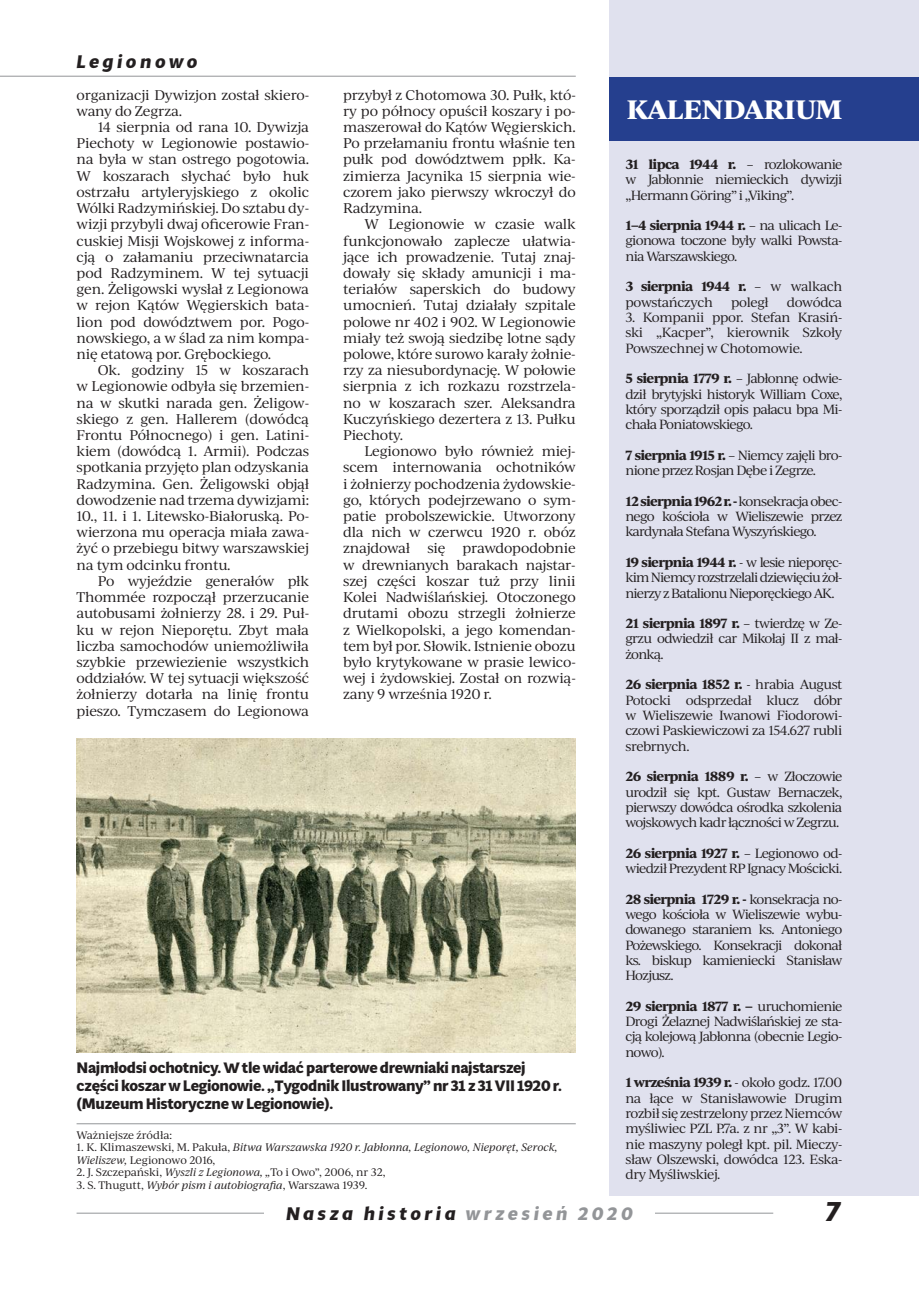
<style>
.page{position:relative;width:919px;height:1289px;background:#fff}
.page>*{position:absolute;margin:0;border:0;box-sizing:border-box;transform-origin:0 0}
.t1{font:italic 700 27px "Multi Display";color:#231f20}
.t2{font:700 25.5px "Ivy Journal";color:#fff}
.t3{font:italic 700 18px "Multi Display";letter-spacing:.2em;color:#231f20}
.t4{font:700 15px/18px "Multi Display";letter-spacing:-.02em;color:#231f20}
.t5{font:13.5px/16.2px "Ivy Journal";letter-spacing:-.01em;color:#231f20;text-align:justify}
.t6{font:12.75px/15.3px "Ivy Journal";letter-spacing:-.05em;color:#231f20;text-align:justify}
.t7{font:12.75px/15.3px "Ivy Journal";letter-spacing:-.03em;color:#231f20}
.t8{font:italic 10.5px/12.6px "Ivy Journal";letter-spacing:-.01em;color:#231f20}
.t9{font:10.5px "Ivy Journal";color:#231f20}
.t10{font:10.5px "Ivy Journal";letter-spacing:-.02em;color:#231f20}
.s1{font-style:normal}
.s2{font-style:italic}
.s3{font-weight:700}
.s4{color:#939598}
</style>
<div class="page">
<hr style="left:77px;top:1212px;width:696px;height:1px;background:#939598">
<div style="left:264px;top:1198px;width:390px;height:30px;background:#fff"></div>
<hr style="left:0;top:76px;width:575px;height:1px;background:#939598">
<hr style="left:77px;top:1123px;width:498px;height:1px;background:#939598">
<div style="left:609px;top:0;width:309px;height:1195px;background:#e0e1ee"></div>
<div style="left:609px;top:77px;width:309px;height:64px;background:#253f8e"></div>
<img style="left:77px;top:738px;width:498px;height:314px">
<h3 class="t3" style="left:77px;top:49px;width:122px">Legionowo</h3>
<p class="t5" style="left:77px;top:86px;width:234px">organizacji Dywizjon został skiero&shy;wany do Zegrza.</p>
<p class="t5" style="left:77px;top:118px;width:234px;text-indent:21px">14 sierpnia od rana 10. Dywizja Piechoty w Legionowie postawio&shy;na była w stan ostrego pogotowia.<br>W koszarach słychać było huk ostrzału artyleryjskiego z okolic Wólki Radzymińskiej. Do sztabu dy&shy;wizji przybyli dwaj oficerowie Fran&shy;cuskiej Misji Wojskowej z informa&shy;cją o załamaniu przeciwnatarcia pod Radzyminem. W tej sytuacji gen. Żeligowski wysłał z Legionowa w rejon Kątów Węgierskich bata&shy;lion pod dowództwem por. Pogo&shy;nowskiego, a w ślad za nim kompa&shy;nię etatową por. Grębockiego.</p>
<p class="t5" style="left:77px;top:361px;width:234px;text-indent:21px">Ok. godziny 15 w koszarach w Legionowie odbyła się brzemien&shy;na w skutki narada gen. Żeligow&shy;skiego z gen. Hallerem (dowódcą Frontu Północnego) i gen. Latini&shy;kiem (dowódcą 1. Armii). Podczas spotkania przyjęto plan odzyskania Radzymina. Gen. Żeligowski objął dowodzenie nad trzema dywizjami:<br>10., 11. i 1. Litewsko-Białoruską. Po&shy;wierzona mu operacja miała zawa&shy;żyć o przebiegu bitwy warszawskiej na tym odcinku frontu.</p>
<p class="t5" style="left:77px;top:572px;width:234px;text-indent:21px">Po wyjeździe generałów płk Thommée rozpoczął przerzucanie autobusami żołnierzy 28. i 29. Puł&shy;ku w rejon Nieporętu. Zbyt mała liczba samochodów uniemożliwiła szybkie przewiezienie wszystkich oddziałów. W tej sytuacji większość żołnierzy dotarła na linię frontu pieszo. Tymczasem do Legionowa</p>
<p class="t5" style="left:343px;top:86px;width:234px">przybył z Chotomowa 30. Pułk, któ&shy;ry po północy opuścił koszary i po&shy;maszerował do Kątów Węgierskich.<br>Po przełamaniu frontu właśnie ten pułk pod dowództwem ppłk. Ka&shy;zimierza Jacynika 15 sierpnia wie&shy;czorem jako pierwszy wkroczył do Radzymina.</p>
<p class="t5" style="left:343px;top:216px;width:234px;text-indent:21px">W Legionowie w czasie walk funkcjonowało zaplecze ułatwia&shy;jące ich prowadzenie. Tutaj znaj&shy;dowały się składy amunicji i ma&shy;teriałów saperskich do budowy umocnień. Tutaj działały szpitale polowe nr 402 i 902. W Legionowie miały też swoją siedzibę lotne sądy polowe, które surowo karały żołnie&shy;rzy za niesubordynację. W połowie sierpnia z ich rozkazu rozstrzela&shy;no w koszarach szer. Aleksandra Kuczyńskiego dezertera z 13. Pułku Piechoty.</p>
<p class="t5" style="left:343px;top:442px;width:234px;text-indent:21px">Legionowo było również miej&shy;scem internowania ochotników i żołnierzy pochodzenia żydowskie&shy;go, których podejrzewano o sym&shy;patie probolszewickie. Utworzony dla nich w czerwcu 1920 r. obóz znajdował</p>
<p class="t5" style="left:343px;top:540px;width:234px;text-indent:119px">prawdopodobnie w drewnianych barakach najstar&shy;szej części koszar tuż przy linii Kolei Nadwiślańskiej. Otoczonego drutami obozu strzegli żołnierze z Wielkopolski, a jego komendan&shy;tem był por. Słowik. Istnienie obozu było krytykowane w prasie lewico&shy;wej i żydowskiej. Został on rozwią&shy;zany 9 września 1920 r.</p>
<p class="t5" style="left:427px;top:540px;width:20px">się</p>
<p class="t4" style="left:77px;top:1058px;width:486px">Najmłodsi ochotnicy. W tle widać parterowe drewniaki najstarszej części koszar w Legionowie. „Tygodnik Ilustrowany” nr 31 z 31 VII 1920 r. (Muzeum Historyczne w Legionowie).</p>
<p class="t9" style="left:77px;top:1127px;width:97px">Ważniejsze źródła:</p>
<p class="t8" style="left:77px;top:1140px;width:483px"><span class="s1">1. K. Klimaszewski, M. Pakuła,</span> Bitwa Warszawska 1920 r. Jabłonna, Legionowo, Nieporęt, Serock,<br>Wieliszew, <span class="s1">Legionowo 2016,</span></p>
<p class="t9" style="left:77px;top:1164px;width:310px">2. J. Szczepański, <span class="s2">Wyszli z Legionowa, „</span>To i Owo”, 2006, nr 32,</p>
<p class="t10" style="left:77px;top:1177px;width:292px">3. S. Thugutt, <span class="s2">Wybór pism i autobiografia</span>, Warszawa 1939.</p>
<h2 class="t2" style="left:626px;top:90px;width:217px">KALENDARIUM</h2>
<p class="t6" style="left:625px;top:156px;width:218px"><span class="s3">31 lipca 1944 r.</span> – rozlokowanie w Jabłonnie niemieckich dywizji „Hermann Göring” i „Viking”.</p>
<p class="t6" style="left:625px;top:217px;width:218px"><span class="s3">1–4 sierpnia 1944 r.</span> – na ulicach Le&shy;gionowa toczone były walki Powsta&shy;nia Warszawskiego.</p>
<p class="t7" style="left:625px;top:278px;width:218px"><span class="s3">3 sierpnia 1944 r.</span> – w walkach powstańczych</p>
<p class="t6" style="left:731px;top:294px;width:39px">poległ</p>
<p class="t6" style="left:786px;top:294px;width:57px">dowódca</p>
<p class="t6" style="left:625px;top:309px;width:218px">3. Kompanii ppor. Stefan Krasiń&shy;ski „Kacper”, kierownik Szkoły Powszechnej w Chotomowie.</p>
<p class="t6" style="left:625px;top:370px;width:218px"><span class="s3">5 sierpnia 1779 r.</span> – Jabłonnę odwie&shy;dził brytyjski historyk William Coxe, który sporządził opis pałacu bpa Mi&shy;chała Poniatowskiego.</p>
<p class="t6" style="left:625px;top:447px;width:218px"><span class="s3">7 sierpnia 1915 r.</span> – Niemcy zajęli bro&shy;nione przez Rosjan Dębe i Zegrze.</p>
<p class="t6" style="left:625px;top:493px;width:218px"><span class="s3">12 sierpnia 1962 r. -</span> konsekracja obec&shy;nego kościoła w Wieliszewie przez kardynała Stefana Wyszyńskiego.</p>
<p class="t6" style="left:625px;top:554px;width:218px"><span class="s3">19 sierpnia 1944 r.</span> - w lesie nieporęc&shy;kim Niemcy rozstrzelali dziewięciu żoł&shy;nierzy z Batalionu Nieporęckiego AK.</p>
<p class="t6" style="left:625px;top:615px;width:218px"><span class="s3">21 sierpnia 1897 r.</span> – twierdzę w Ze&shy;grzu odwiedził car Mikołaj II z mał&shy;żonką.</p>
<p class="t6" style="left:625px;top:676px;width:218px"><span class="s3">26 sierpnia 1852 r.</span> - hrabia August Potocki odsprzedał klucz dóbr w Wieliszewie Iwanowi Fiodorowi&shy;czowi Paskiewiczowi za 154.627 rubli srebrnych.</p>
<p class="t6" style="left:625px;top:768px;width:218px"><span class="s3">26 sierpnia 1889 r.</span> – w Złoczowie urodził się kpt. Gustaw Bernaczek, pierwszy dowódca ośrodka szkolenia wojskowych kadr łączności w Zegrzu.</p>
<p class="t6" style="left:625px;top:844px;width:218px"><span class="s3">26 sierpnia 1927 r.</span> – Legionowo od&shy;wiedził Prezydent RP Ignacy Mościcki.</p>
<p class="t6" style="left:625px;top:890px;width:218px"><span class="s3">28 sierpnia 1729 r. -</span> konsekracja no&shy;wego kościoła w Wieliszewie wybu&shy;dowanego staraniem ks. Antoniego Pożewskiego. Konsekracji dokonał ks. biskup kamieniecki Stanisław Hozjusz.</p>
<p class="t6" style="left:625px;top:997px;width:218px"><span class="s3">29 sierpnia 1877 r. –</span> uruchomienie Drogi Żelaznej Nadwiślańskiej ze sta&shy;cją kolejową Jabłonna (obecnie Legio&shy;nowo).</p>
<p class="t6" style="left:625px;top:1074px;width:218px"><span class="s3">1 września 1939 r.</span> - około godz. 17.00 na łące w Stanisławowie Drugim rozbił się zestrzelony przez Niemców myśliwiec PZL P.7a. z nr „3”. W kabi&shy;nie maszyny poległ kpt. pil. Mieczy&shy;sław Olszewski, dowódca 123. Eska&shy;dry Myśliwskiej.</p>
<h3 class="t3" style="left:286px;top:1201px;width:348px">Nasza historia <span class="s4">wrzesień 2020</span></h3>
<h1 class="t1" style="left:825px;top:1192px;width:16px">7</h1>
</div>
